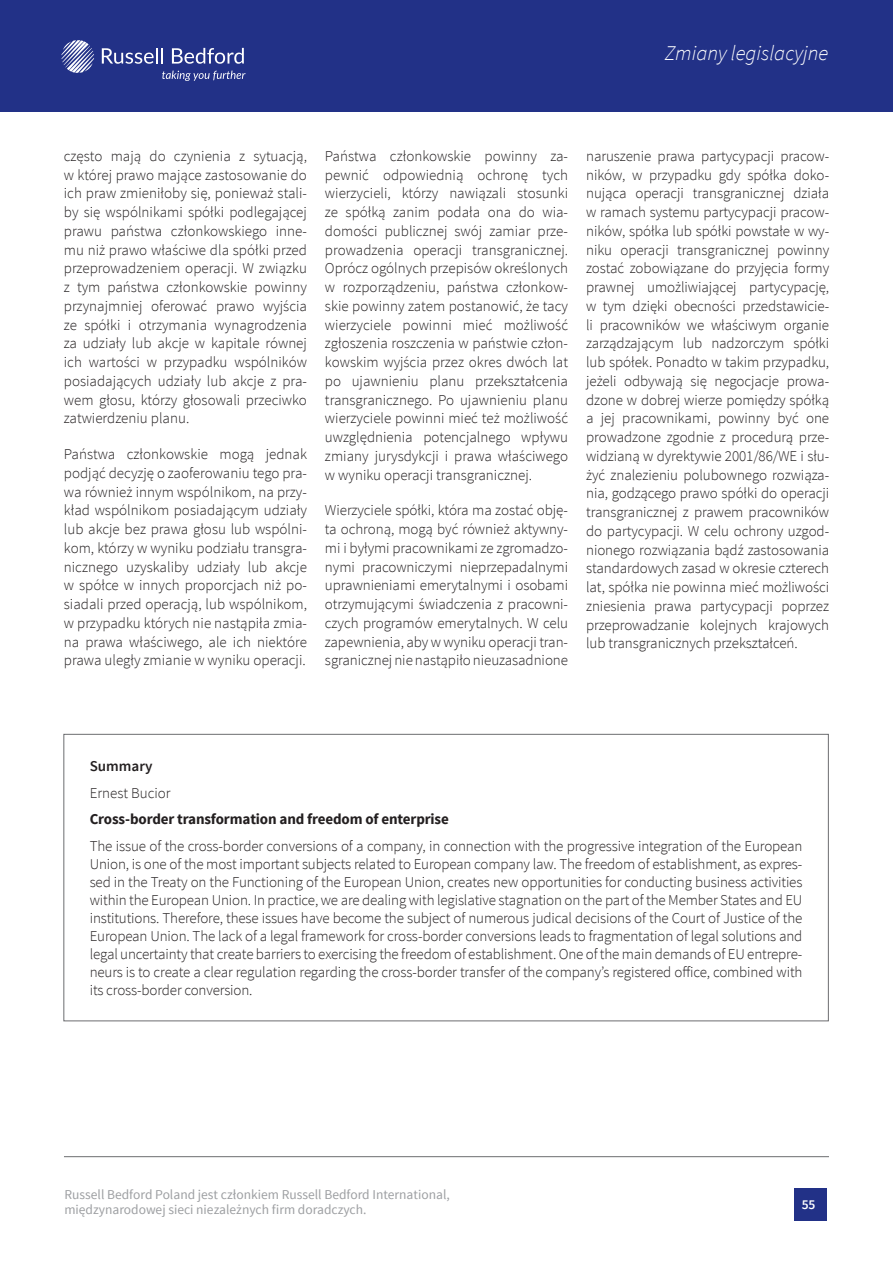
<style>
.page{position:relative;width:893px;height:1263px;background:#fff}
.page>*{position:absolute;margin:0;border:0;box-sizing:border-box;transform-origin:0 0}
.t1{font:italic 300 21px "Source Sans Pro";color:#fff}
.Tekst_główny{font:300 15px/18.8px "Source Sans Pro";letter-spacing:-.005em;color:#231f20;text-align:justify}
.Tekst_główny-2{font:700 15px "Source Sans Pro";letter-spacing:-.01em;color:#231f20}
.Srodtytul{font:600 15px "Source Sans Pro";color:#231f20}
.t2{font:13.5px/15px "Source Sans Pro";color:#9d9fa2}
.t3{font:600 13.5px "Source Sans Pro";color:#fff}
</style>
<div class="page">
<hr style="left:64px;top:1156px;width:765px;height:1px;background:#6c6d70">
<div style="left:0;top:0;width:893px;height:112px;background:#223187"></div>
<div style="left:794px;top:1188px;width:32px;height:33px;background:#223187"></div>
<svg style="left:61px;top:40px;width:33px;height:33px"></svg>
<svg style="left:162px;top:71px;width:84px;height:10px"></svg>
<svg style="left:102px;top:48px;width:61px;height:16px"></svg>
<svg style="left:172px;top:48px;width:72px;height:16px"></svg>
<h1 class="t1" style="left:665px;top:41px;width:165px">Zmiany legislacyjne</h1>
<p class="Tekst_główny" style="left:64px;top:147px;width:245px">często mają do czynienia z sytuacją, w której prawo mające zastosowanie do ich praw zmieniłoby się, ponieważ stali&shy;by się wspólnikami spółki podlegającej prawu państwa członkowskiego inne&shy;mu niż prawo właściwe dla spółki przed przeprowadzeniem operacji. W związku z tym państwa członkowskie powinny przynajmniej oferować prawo wyjścia ze spółki i otrzymania wynagrodzenia za udziały lub akcje w kapitale równej ich wartości w przypadku wspólników posiadających udziały lub akcje z pra&shy;wem głosu, którzy głosowali przeciwko zatwierdzeniu planu.</p>
<p class="Tekst_główny" style="left:64px;top:445px;width:245px">Państwa członkowskie mogą jednak podjąć decyzję o zaoferowaniu tego pra&shy;wa również innym wspólnikom, na przy&shy;kład wspólnikom posiadającym udziały lub akcje bez prawa głosu lub wspólni&shy;kom, którzy w wyniku podziału transgra&shy;nicznego uzyskaliby udziały lub akcje w spółce w innych proporcjach niż po&shy;siadali przed operacją, lub wspólnikom, w przypadku których nie nastąpiła zmia&shy;na prawa właściwego, ale ich niektóre prawa uległy zmianie w wyniku operacji.</p>
<p class="Tekst_główny" style="left:325px;top:147px;width:245px">Państwa członkowskie powinny za&shy;pewnić odpowiednią ochronę tych wierzycieli, którzy nawiązali stosunki ze spółką zanim podała ona do wia&shy;domości publicznej swój zamiar prze&shy;prowadzenia operacji transgranicznej.<br>Oprócz ogólnych przepisów określonych w rozporządzeniu, państwa członkow&shy;skie powinny zatem postanowić, że tacy wierzyciele powinni mieć możliwość zgłoszenia roszczenia w państwie człon&shy;kowskim wyjścia przez okres dwóch lat po ujawnieniu planu przekształcenia transgranicznego. Po ujawnieniu planu wierzyciele powinni mieć też możliwość uwzględnienia potencjalnego wpływu zmiany jurysdykcji i prawa właściwego w wyniku operacji transgranicznej.</p>
<p class="Tekst_główny" style="left:325px;top:501px;width:245px">Wierzyciele spółki, która ma zostać obję&shy;ta ochroną, mogą być również aktywny&shy;mi i byłymi pracownikami ze zgromadzo&shy;nymi pracowniczymi nieprzepadalnymi uprawnieniami emerytalnymi i osobami otrzymującymi świadczenia z pracowni&shy;czych programów emerytalnych. W celu zapewnienia, aby w wyniku operacji tran&shy;sgranicznej nie nastąpiło nieuzasadnione</p>
<p class="Tekst_główny" style="left:586px;top:147px;width:245px">naruszenie prawa partycypacji pracow&shy;ników, w przypadku gdy spółka doko&shy;nująca operacji transgranicznej działa w ramach systemu partycypacji pracow&shy;ników, spółka lub spółki powstałe w wy&shy;niku operacji transgranicznej powinny zostać zobowiązane do przyjęcia formy prawnej umożliwiającej partycypację, w tym dzięki obecności przedstawicie&shy;li pracowników we właściwym organie zarządzającym lub nadzorczym spółki lub spółek. Ponadto w takim przypadku, jeżeli odbywają się negocjacje prowa&shy;dzone w dobrej wierze pomiędzy spółką a jej pracownikami, powinny być one prowadzone zgodnie z procedurą prze&shy;widzianą w dyrektywie 2001/86/WE i słu&shy;żyć znalezieniu polubownego rozwiąza&shy;nia, godzącego prawo spółki do operacji transgranicznej z prawem pracowników do partycypacji. W celu ochrony uzgod&shy;nionego rozwiązania bądź zastosowania standardowych zasad w okresie czterech lat, spółka nie powinna mieć możliwości zniesienia prawa partycypacji poprzez przeprowadzanie kolejnych krajowych lub transgranicznych przekształceń.</p>
<p class="Srodtytul" style="left:90px;top:757px;width:64px">Summary</p>
<p class="Tekst_główny" style="left:90px;top:784px;width:83px">Ernest Bucior</p>
<p class="Tekst_główny-2" style="left:90px;top:810px;width:361px">Cross-border transformation and freedom of enterprise</p>
<p class="Tekst_główny" style="left:90px;top:837px;width:714px;line-height:18px">The issue of the cross-border conversions of a company, in connection with the progressive integration of the European Union, is one of the most important subjects related to European company law. The freedom of establishment, as expres&shy;sed in the Treaty on the Functioning of the European Union, creates new opportunities for conducting business activities within the European Union. In practice, we are dealing with legislative stagnation on the part of the Member States and EU institutions. Therefore, these issues have become the subject of numerous judical decisions of the Court of Justice of the European Union. The lack of a legal framework for cross-border conversions leads to fragmentation of legal solutions and legal uncertainty that create barriers to exercising the freedom of establishment. One of the main demands of EU entrepre&shy;neurs is to create a clear regulation regarding the cross-border transfer of the company’s registered office, combined with its cross-border conversion.</p>
<p class="t2" style="left:64px;top:1187px;width:387px">Russell Bedford Poland jest członkiem Russell Bedford International, międzynarodowej sieci niezależnych firm doradczych.</p>
<p class="t3" style="left:802px;top:1196px;width:15px">55</p>
</div>
